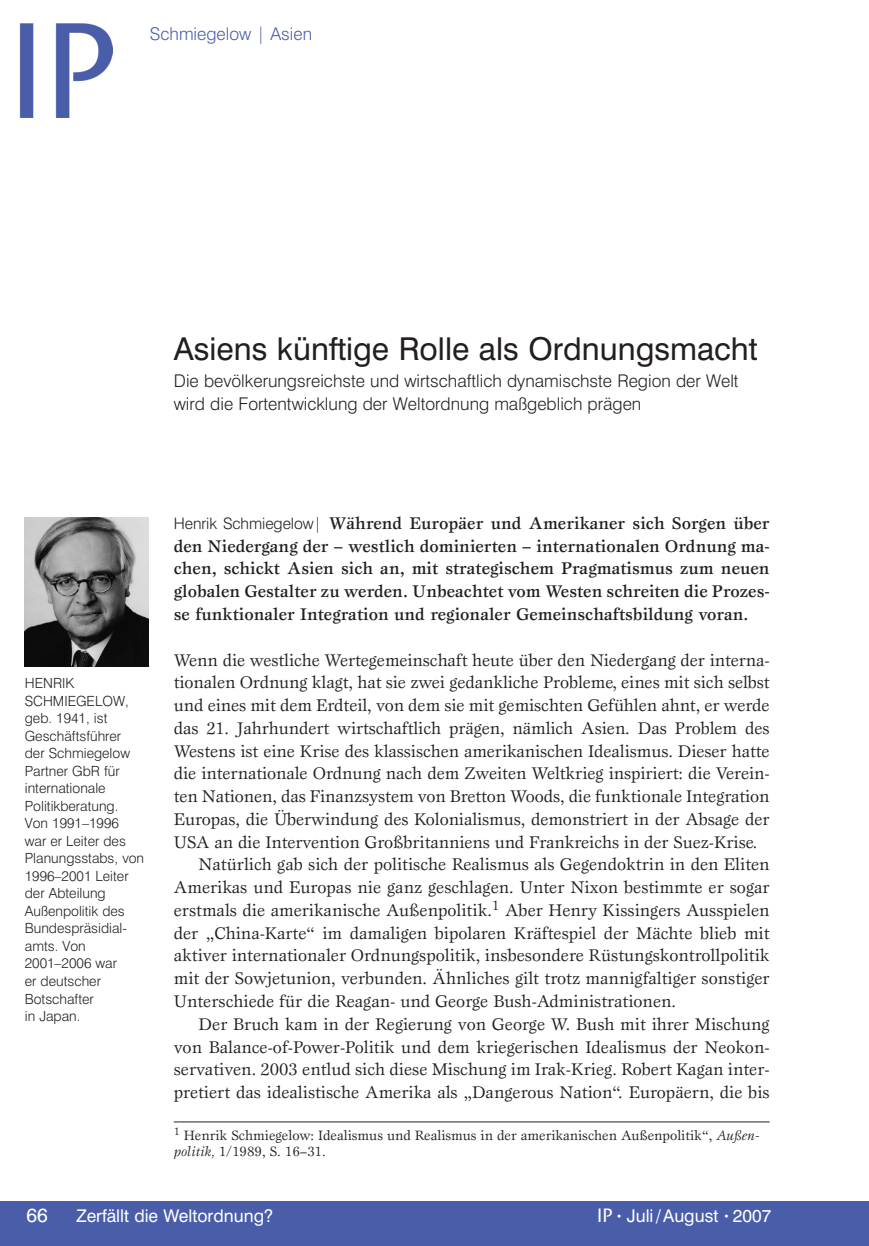
<style>
.page{position:relative;width:869px;height:1246px;background:#fff}
.page>*{position:absolute;margin:0;border:0;box-sizing:border-box;transform-origin:0 0}
.t1{font:31.5px "Swiss 721 BT";color:#231f20}
.t2{font:19.25px "Swiss 721 BT";color:#fff}
.t3{font:17.5px "Esprit";color:#231f20}
.t4{font:500 17.5px/22.8px "Esprit";color:#231f20;text-align:justify}
.t5{font:300 17.5px/22.8px "Swiss 721 BT";color:#231f20}
.t6{font:17.5px "Swiss 721 BT";color:#fff}
.t7{font:300 17.5px "Swiss 721 BT";color:#4a5da9}
.t8{font:300 14px/17.5px "Swiss 721 BT";color:#231f20}
.t9{font:14px/15.8px "Esprit";color:#231f20}
.s1{font-family:"Swiss 721 BT";font-weight:300;font-size:15.75px}
.s2{font-style:italic}
.s3{font-family:"ITC Stone Sans";font-weight:500;font-size:19.25px}
.s4{font-size:10.5px}
</style>
<div class="page">
<div style="left:0;top:1200px;width:868px;height:45px;background:#4a5da9"></div>
<img style="left:20px;top:23px;width:93px;height:95px">
<hr style="left:868px;top:1200px;width:1px;height:45px;background:#4a5da9">
<img style="left:25px;top:517px;width:124px;height:149px">
<hr style="left:174px;top:1121px;width:595px;height:1px;background:#231f20">
<p class="t7" style="left:150px;top:23px;width:164px">Schmiegelow | Asien</p>
<h1 class="t1" style="left:174px;top:329px;width:585px">Asiens künftige Rolle als Ordnungsmacht</h1>
<p class="t5" style="left:174px;top:369px;width:566px">Die bevölkerungsreichste und wirtschaftlich dynamischste Region der Welt wird die Fortentwicklung der Weltordnung maßgeblich prägen</p>
<p class="t8" style="left:25px;top:674px;width:121px">HENRIK<br>SCHMIEGELOW, geb. 1941, ist<br>Geschäftsführer der Schmiegelow<br>Partner GbR für internationale<br>Politikberatung.<br>Von 1991–1996<br>war er Leiter des<br>Planungsstabs, von<br>1996–2001 Leiter der Abteilung<br>Außenpolitik des<br>Bundespräsidial&shy;amts. Von<br>2001–2006 war<br>er deutscher<br>Botschafter<br>in Japan.</p>
<p class="t4" style="left:174px;top:511px;width:597px"><span class="s1">Henrik Schmiegelow|</span> Während Europäer und Amerikaner sich Sorgen über den Niedergang der – westlich dominierten – internationalen Ordnung ma&shy;chen, schickt Asien sich an, mit strategischem Pragmatismus zum neuen globalen Gestalter zu werden. Unbeachtet vom Westen schreiten die Prozes&shy;se funktionaler Integration und regionaler Gemeinschaftsbildung voran.</p>
<p class="t3" style="left:174px;top:649px;width:597px">Wenn die westliche Wertegemeinschaft heute über den Niedergang der interna-</p>
<p class="t3" style="left:174px;top:671px;width:597px">tionalen Ordnung klagt, hat sie zwei gedankliche Probleme, eines mit sich selbst</p>
<p class="t3" style="left:174px;top:694px;width:597px">und eines mit dem Erdteil, von dem sie mit gemischten Gefühlen ahnt, er werde</p>
<p class="t3" style="left:174px;top:717px;width:597px">das 21. Jahrhundert wirtschaftlich prägen, nämlich Asien. Das Problem des</p>
<p class="t3" style="left:174px;top:740px;width:597px">Westens ist eine Krise des klassischen amerikanischen Idealismus. Dieser hatte</p>
<p class="t3" style="left:174px;top:762px;width:597px">die internationale Ordnung nach dem Zweiten Weltkrieg inspiriert: die Verein-</p>
<p class="t3" style="left:174px;top:785px;width:597px">ten Nationen, das Finanzsystem von Bretton Woods, die funktionale Integration</p>
<p class="t3" style="left:174px;top:808px;width:597px">Europas, die Überwindung des Kolonialismus, demonstriert in der Absage der</p>
<p class="t3" style="left:174px;top:831px;width:584px">USA an die Intervention Großbritanniens und Frankreichs in der Suez-Krise.</p>
<p class="t3" style="left:198px;top:853px;width:572px">Natürlich gab sich der politische Realismus als Gegendoktrin in den Eliten</p>
<p class="t3" style="left:174px;top:876px;width:597px">Amerikas und Europas nie ganz geschlagen. Unter Nixon bestimmte er sogar</p>
<p class="t3" style="left:174px;top:899px;width:597px">erstmals die amerikanische Außenpolitik.<sup>1</sup> Aber Henry Kissingers Ausspielen</p>
<p class="t3" style="left:174px;top:922px;width:597px">der „China-Karte“ im damaligen bipolaren Kräftespiel der Mächte blieb mit</p>
<p class="t3" style="left:174px;top:944px;width:597px">aktiver internationaler Ordnungspolitik, insbesondere Rüstungskontrollpolitik</p>
<p class="t3" style="left:174px;top:967px;width:597px">mit der Sowjetunion, verbunden. Ähnliches gilt trotz mannigfaltiger sonstiger</p>
<p class="t3" style="left:174px;top:990px;width:503px">Unterschiede für die Reagan- und George Bush-Administrationen.</p>
<p class="t3" style="left:198px;top:1013px;width:572px">Der Bruch kam in der Regierung von George W. Bush mit ihrer Mischung</p>
<p class="t3" style="left:174px;top:1035px;width:597px">von Balance-of-Power-Politik und dem kriegerischen Idealismus der Neokon-</p>
<p class="t3" style="left:174px;top:1058px;width:597px">servativen. 2003 entlud sich diese Mischung im Irak-Krieg. Robert Kagan inter-</p>
<p class="t3" style="left:174px;top:1081px;width:597px">pretiert das idealistische Amerika als „Dangerous Nation“. Europäern, die bis</p>
<p class="t9" style="left:174px;top:1126px;width:587px"><sup>1</sup> Henrik Schmiegelow: Idealismus und Realismus in der amerikanischen Außenpolitik“, <span class="s2">Außen&shy;politik,</span> 1/1989, S. 16–31.</p>
<p class="t2" style="left:27px;top:1202px;width:23px">66</p>
<p class="t6" style="left:76px;top:1204px;width:198px">Zerfällt die Weltordnung?</p>
<p class="t6" style="left:597px;top:1204px;width:175px"><span class="s3">IP</span> <span class="s4">•</span> Juli / August <span class="s4">•</span> 2007</p>
</div>
